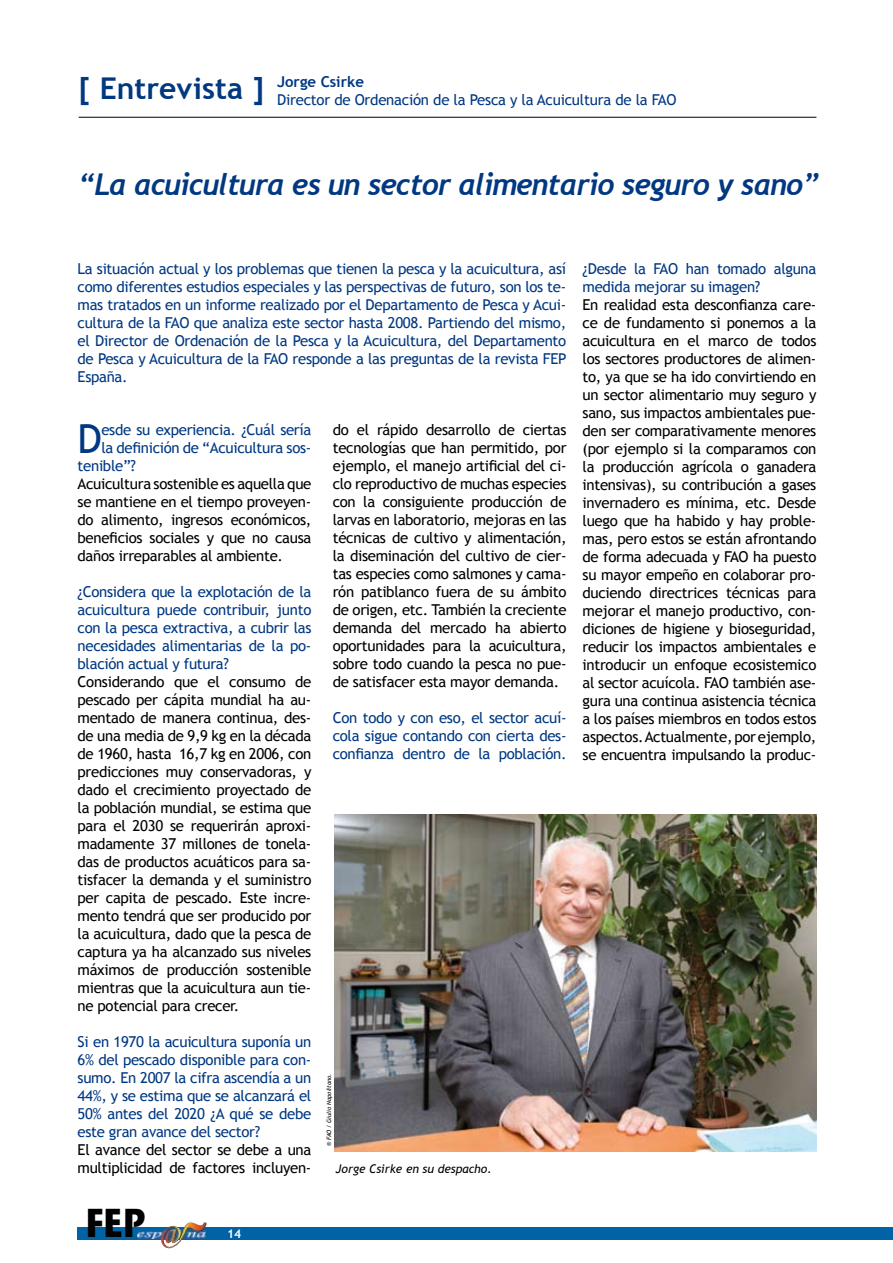
<style>
.page{position:relative;width:893px;height:1263px;background:#fff}
.page>*{position:absolute;margin:0;border:0;box-sizing:border-box;transform-origin:0 0}
.t1{font:40.2px "Trebuchet MS";color:#003882}
.t2{font:700 40.05px "Stone Sans ITC";color:#000;scale:.83 1}
.t3{font:italic 700 30px "Trebuchet";letter-spacing:-.03em;color:#003882}
.t4{font:700 30px "Trebuchet MS";color:#003882}
.t5{font:15px/18px "Trebuchet MS";letter-spacing:-.02em;color:#000;text-align:justify}
.t6{font:15px/18px "Trebuchet MS";letter-spacing:-.02em;color:#003882;text-align:justify}
.t7{font:italic 12px "Trebuchet MS";color:#000}
.t8{font:700 12px "Trebuchet MS";color:#fff}
.t9{font:italic 6px "Trebuchet MS";color:#000}
</style>
<div class="page">
<hr style="left:79px;top:117px;width:737px;height:1px;background:#000">
<img style="left:334px;top:814px;width:482px;height:337px">
<div style="left:78px;top:1228px;width:815px;height:12px;background:#0063a5"></div>
<img style="left:137px;top:1222px;width:70px;height:27px">
<svg style="left:137px;top:1228px;width:70px;height:12px"></svg>
<h3 class="t4" style="left:79px;top:69px;width:287px">[ Entrevista ] <sup>Jorge</sup> <sup>Csirke</sup></h3>
<p class="t6" style="left:277px;top:90px;width:401px">Director de Ordenación de la Pesca y la Acuicultura de la FAO</p>
<h3 class="t3" style="left:78px;top:166px;width:743px">“La acuicultura es un sector alimentario seguro y sano”</h3>
<p class="t6" style="left:78px;top:260px;width:490px">La situación actual y los problemas que tienen la pesca y la acuicultura, así como diferentes estudios especiales y las perspectivas de futuro, son los te&shy;mas tratados en un informe realizado por el Departamento de Pesca y Acui&shy;cultura de la FAO que analiza este sector hasta 2008. Partiendo del mismo, el Director de Ordenación de la Pesca y la Acuicultura, del Departamento de Pesca y Acuicultura de la FAO responde a las preguntas de la revista FEP España.</p>
<p class="t5" style="left:333px;top:421px;width:235px">do el rápido desarrollo de ciertas tecnologías que han permitido, por ejemplo, el manejo artificial del ci&shy;clo reproductivo de muchas especies con la consiguiente producción de larvas en laboratorio, mejoras en las técnicas de cultivo y alimentación, la diseminación del cultivo de cier&shy;tas especies como salmones y cama&shy;rón patiblanco fuera de su ámbito de origen, etc. También la creciente demanda del mercado ha abierto oportunidades para la acuicultura, sobre todo cuando la pesca no pue&shy;de satisfacer esta mayor demanda.</p>
<p class="t6" style="left:333px;top:709px;width:235px">Con todo y con eso, el sector acuí&shy;cola sigue contando con cierta des&shy;confianza dentro de la población.</p>
<h1 class="t1" style="left:78px;top:415px;width:26px">D</h1>
<p class="t6" style="left:101px;top:421px;width:211px">esde su experiencia. ¿Cuál sería</p>
<p class="t6" style="left:101px;top:439px;width:211px">la definición de “Acuicultura sos-</p>
<p class="t6" style="left:78px;top:457px;width:60px">tenible”?</p>
<p class="t5" style="left:78px;top:475px;width:235px">Acuicultura sostenible es aquella que se mantiene en el tiempo proveyen&shy;do alimento, ingresos económicos, beneficios sociales y que no causa daños irreparables al ambiente.</p>
<p class="t6" style="left:78px;top:583px;width:235px">¿Considera que la explotación de la acuicultura puede contribuir, junto con la pesca extractiva, a cubrir las necesidades alimentarias de la po&shy;blación actual y futura?</p>
<p class="t5" style="left:78px;top:673px;width:235px">Considerando que el consumo de pescado per cápita mundial ha au&shy;mentado de manera continua, des&shy;de una media de 9,9 kg en la década de 1960, hasta 16,7 kg en 2006, con predicciones muy conservadoras, y dado el crecimiento proyectado de la población mundial, se estima que para el 2030 se requerirán aproxi&shy;madamente 37 millones de tonela&shy;das de productos acuáticos para sa&shy;tisfacer la demanda y el suministro per capita de pescado. Este incre&shy;mento tendrá que ser producido por la acuicultura, dado que la pesca de captura ya ha alcanzado sus niveles máximos de producción sostenible mientras que la acuicultura aun tie&shy;ne potencial para crecer.</p>
<p class="t6" style="left:78px;top:1033px;width:235px">Si en 1970 la acuicultura suponía un 6% del pescado disponible para con&shy;sumo. En 2007 la cifra ascendía a un 44%, y se estima que se alcanzará el 50% antes del 2020 ¿A qué se debe este gran avance del sector?</p>
<p class="t5" style="left:78px;top:1141px;width:235px">El avance del sector se debe a una multiplicidad de factores incluyen-</p>
<p class="t9" style="left:326px;top:1146px;width:74px;rotate:-90deg">® FAO / Giulio Napolitano.</p>
<p class="t7" style="left:336px;top:1161px;width:157px">Jorge Csirke en su despacho.</p>
<h2 class="t2" style="left:85px;top:1187px;width:74px">FEP</h2>
<p class="t8" style="left:227px;top:1226px;width:16px">14</p>
<p class="t6" style="left:583px;top:260px;width:235px">¿Desde la FAO han tomado alguna medida mejorar su imagen?</p>
<p class="t5" style="left:583px;top:296px;width:235px">En realidad esta desconfianza care&shy;ce de fundamento si ponemos a la acuicultura en el marco de todos los sectores productores de alimen&shy;to, ya que se ha ido convirtiendo en un sector alimentario muy seguro y sano, sus impactos ambientales pue&shy;den ser comparativamente menores (por ejemplo si la comparamos con la producción agrícola o ganadera intensivas), su contribución a gases invernadero es mínima, etc. Desde luego que ha habido y hay proble&shy;mas, pero estos se están afrontando de forma adecuada y FAO ha puesto su mayor empeño en colaborar pro&shy;duciendo directrices técnicas para mejorar el manejo productivo, con&shy;diciones de higiene y bioseguridad, reducir los impactos ambientales e introducir un enfoque ecosistemico al sector acuícola. FAO también ase&shy;gura una continua asistencia técnica a los países miembros en todos estos aspectos. Actualmente, por ejemplo, se encuentra impulsando la produc-</p>
</div>
